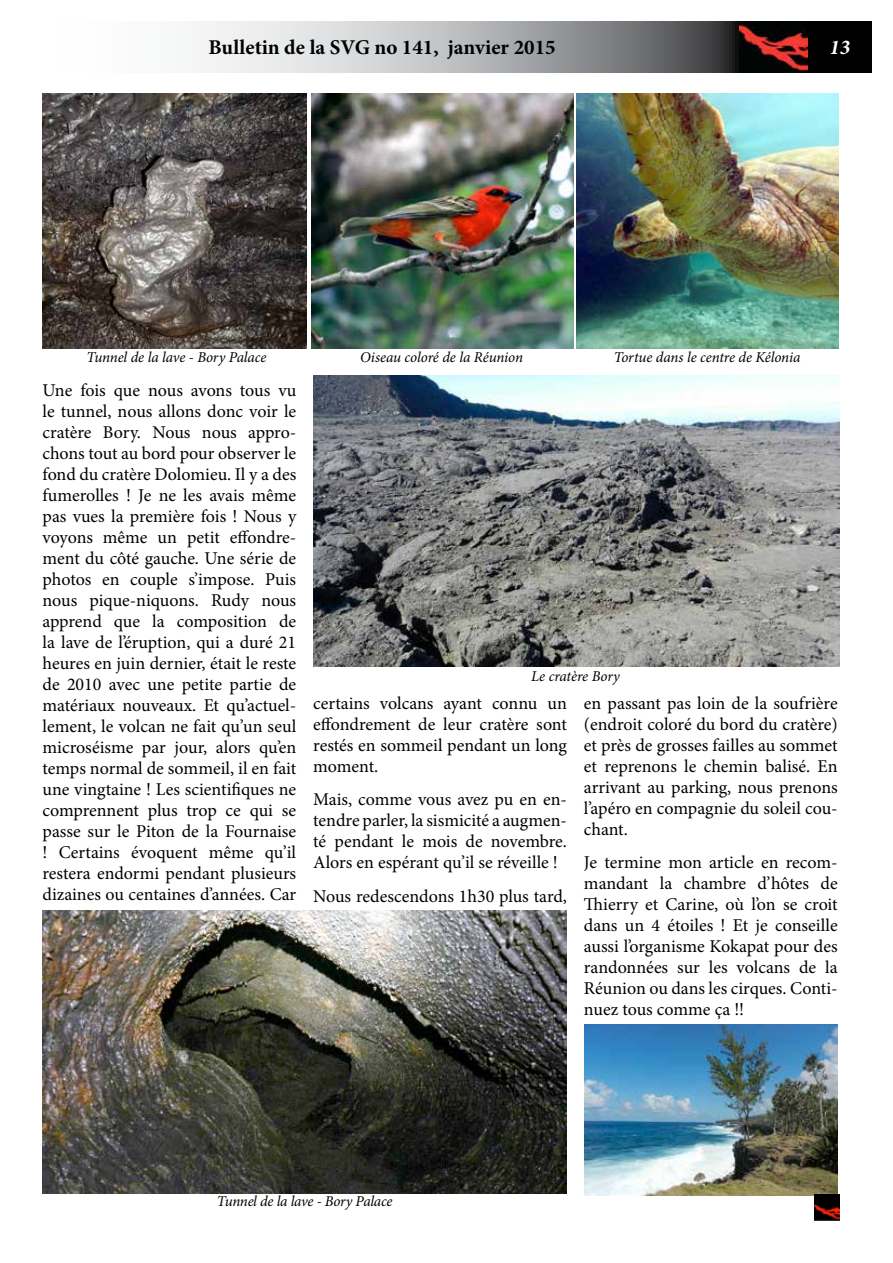
<style>
.page{position:relative;width:893px;height:1263px;background:#fff}
.page>*{position:absolute;margin:0;border:0;box-sizing:border-box;transform-origin:0 0}
.t1{font:700 21px "Minion Pro";color:#000}
.t2{font:italic 700 21px "Minion Pro";color:#fff}
.t3{font:18px/21px "Minion Pro";color:#000;text-align:justify}
.t4{font:italic 15px "Minion Pro";letter-spacing:-.01em;color:#000}
</style>
<div class="page">
<img style="left:576px;top:94px;width:263px;height:255px">
<img style="left:43px;top:910px;width:524px;height:283px">
<img style="left:313px;top:375px;width:527px;height:291px">
<img style="left:43px;top:94px;width:263px;height:255px">
<img style="left:311px;top:94px;width:262px;height:255px">
<img style="left:584px;top:1024px;width:254px;height:171px">
<img style="left:814px;top:1195px;width:26px;height:25px">
<svg style="left:195px;top:21px;width:677px;height:51px;background:#9a9b9d"></svg>
<img style="left:740px;top:21px;width:68px;height:51px">
<p class="t1" style="left:208px;top:33px;width:349px">Bulletin de la SVG no 141, janvier 2015</p>
<p class="t2" style="left:829px;top:33px;width:22px">13</p>
<p class="t4" style="left:86px;top:347px;width:182px">Tunnel de la lave - Bory Palace</p>
<p class="t4" style="left:360px;top:347px;width:164px">Oiseau coloré de la Réunion</p>
<p class="t4" style="left:614px;top:347px;width:188px">Tortue dans le centre de Kélonia</p>
<p class="t3" style="left:43px;top:380px;width:255px">Une fois que nous avons tous vu le tunnel, nous allons donc voir le cratère Bory. Nous nous appro&shy;chons tout au bord pour observer le fond du cratère Dolomieu. Il y a des fumerolles ! Je ne les avais même pas vues la première fois ! Nous y voyons même un petit effondre&shy;ment du côté gauche. Une série de photos en couple s’impose. Puis nous pique-niquons. Rudy nous apprend que la composition de la lave de l’éruption, qui a duré 21 heures en juin dernier, était le reste de 2010 avec une petite partie de matériaux nouveaux. Et qu’actuel&shy;lement, le volcan ne fait qu’un seul microséisme par jour, alors qu’en temps normal de sommeil, il en fait une vingtaine ! Les scientifiques ne comprennent plus trop ce qui se passe sur le Piton de la Fournaise ! Certains évoquent même qu’il restera endormi pendant plusieurs dizaines ou centaines d’années. Car</p>
<p class="t4" style="left:531px;top:666px;width:90px">Le cratère Bory</p>
<p class="t3" style="left:313px;top:692px;width:255px">certains volcans ayant connu un effondrement de leur cratère sont restés en sommeil pendant un long moment.</p>
<p class="t3" style="left:313px;top:789px;width:255px">Mais, comme vous avez pu en en&shy;tendre parler, la sismicité a augmen&shy;té pendant le mois de novembre.<br>Alors en espérant qu’il se réveille !</p>
<p class="t3" style="left:313px;top:886px;width:255px">Nous redescendons 1h30 plus tard,</p>
<p class="t3" style="left:584px;top:692px;width:255px">en passant pas loin de la soufrière (endroit coloré du bord du cratère) et près de grosses failles au sommet et reprenons le chemin balisé. En arrivant au parking, nous prenons l’apéro en compagnie du soleil cou&shy;chant.</p>
<p class="t3" style="left:584px;top:852px;width:255px">Je termine mon article en recom&shy;mandant la chambre d’hôtes de Thierry et Carine, où l’on se croit dans un 4 étoiles ! Et je conseille aussi l’organisme Kokapat pour des randonnées sur les volcans de la Réunion ou dans les cirques. Conti&shy;nuez tous comme ça !!</p>
<p class="t4" style="left:217px;top:1191px;width:177px">Tunnel de la lave - Bory Palace</p>
</div>
